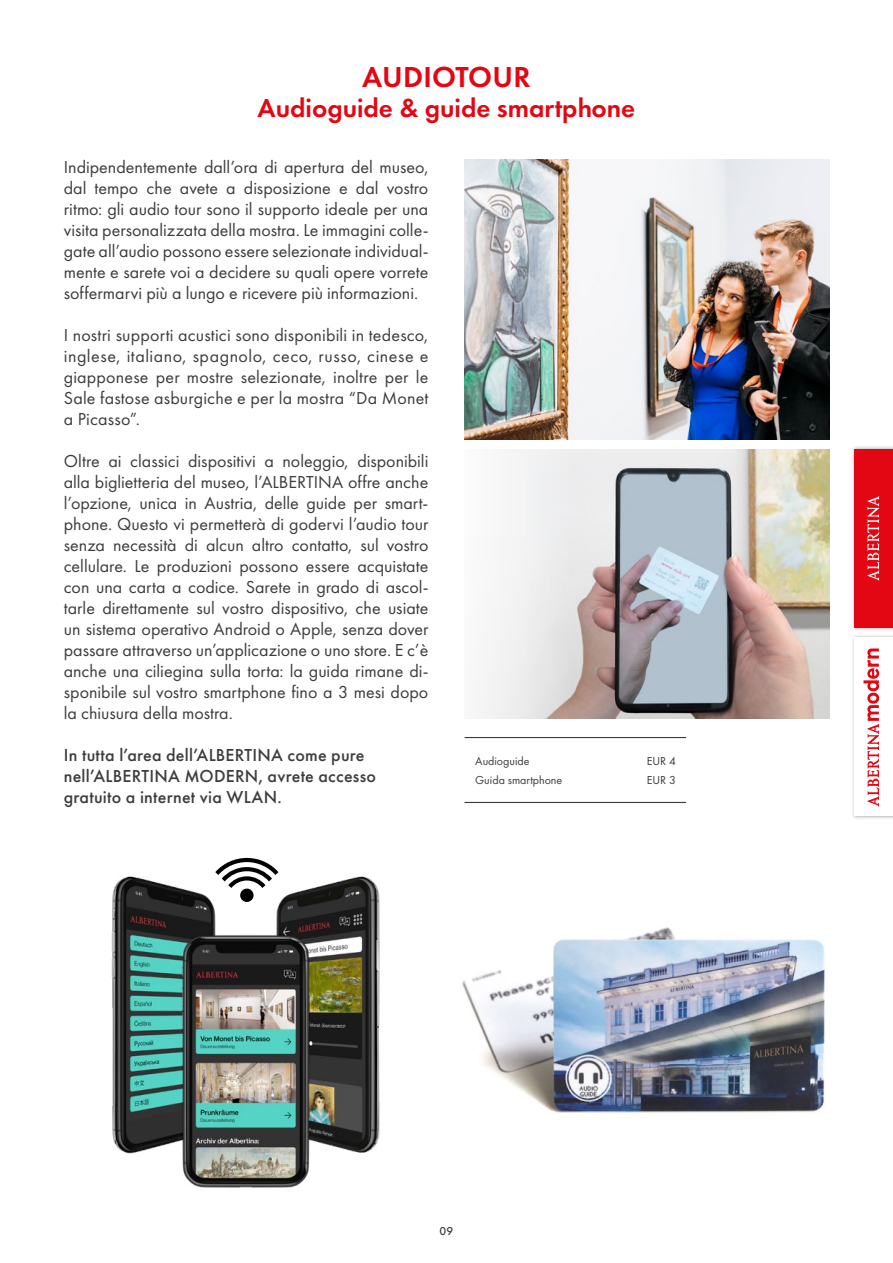
<style>
.page{position:relative;width:893px;height:1263px;background:#fff}
.page>*{position:absolute;margin:0;border:0;box-sizing:border-box;transform-origin:0 0}
.t1{font:600 30px "Futura PT";letter-spacing:.01em;color:#e30613}
.t2{font:600 27px "Futura PT";color:#e30613}
.t3{font:18px/21px "Futura PT";color:#3c3c3b;text-align:justify}
.t4{font:500 18px/21px "Futura PT";letter-spacing:.015em;color:#3c3c3b}
.t5{font:12px "Futura PT";color:#3c3c3b}
.t6{font:500 12px "Futura PT";color:#3c3c3b}
</style>
<div class="page">
<img style="left:607px;top:449px;width:222px;height:270px">
<svg style="left:464px;top:415px;width:143px;height:304px;fill:#efeff0"></svg>
<img style="left:465px;top:159px;width:364px;height:280px">
<hr style="left:465px;top:737px;width:221px;height:1px;background:#3c3c3b">
<hr style="left:465px;top:802px;width:221px;height:1px;background:#3c3c3b">
<div style="left:851px;top:445px;width:42px;height:187px;background:#000;opacity:.3"></div>
<div style="left:855px;top:449px;width:38px;height:179px;background:#e30613"></div>
<svg style="left:867px;top:496px;width:12px;height:85px"></svg>
<div style="left:852px;top:634px;width:41px;height:185px;background:#000;opacity:.3"></div>
<div style="left:855px;top:638px;width:38px;height:178px;background:#fff"></div>
<svg style="left:863px;top:648px;width:16px;height:158px"></svg>
<img style="left:486px;top:927px;width:339px;height:186px">
<img style="left:111px;top:876px;width:269px;height:312px">
<div style="left:240px;top:888px;width:14px;height:14px;background:#000;border-radius:50%"></div>
<svg style="left:211px;top:857px;width:72px;height:35px"></svg>
<h1 class="t1" style="left:362px;top:58px;width:170px">AUDIOTOUR</h1>
<h2 class="t2" style="left:258px;top:91px;width:379px">Audioguide &amp; guide smartphone</h2>
<p class="t3" style="left:64px;top:156px;width:366px">Indipendentemente dall’ora di apertura del museo, dal tempo che avete a disposizione e dal vostro ritmo: gli audio tour sono il supporto ideale per una visita personalizzata della mostra. Le immagini colle&shy;gate all’audio possono essere selezionate individual&shy;mente e sarete voi a decidere su quali opere vorrete soffermarvi più a lungo e ricevere più informazioni.</p>
<p class="t3" style="left:64px;top:324px;width:366px">I nostri supporti acustici sono disponibili in tedesco, inglese, italiano, spagnolo, ceco, russo, cinese e giapponese per mostre selezionate, inoltre per le Sale fastose asburgiche e per la mostra “Da Monet a Picasso”.</p>
<p class="t3" style="left:64px;top:450px;width:366px">Oltre ai classici dispositivi a noleggio, disponibili alla biglietteria del museo, l’ALBERTINA offre anche l’opzione, unica in Austria, delle guide per smart&shy;phone. Questo vi permetterà di godervi l’audio tour senza necessità di alcun altro contatto, sul vostro cellulare. Le produzioni possono essere acquistate con una carta a codice. Sarete in grado di ascol&shy;tarle direttamente sul vostro dispositivo, che usiate un sistema operativo Android o Apple, senza dover passare attraverso un’applicazione o uno store. E c’è anche una ciliegina sulla torta: la guida rimane di&shy;sponibile sul vostro smartphone fino a 3 mesi dopo la chiusura della mostra.</p>
<p class="t4" style="left:64px;top:745px;width:314px">In tutta l’area dell’ALBERTINA come pure nell’ALBERTINA MODERN, avrete accesso gratuito a internet via WLAN.</p>
<p class="t5" style="left:475px;top:754px;width:56px">Audioguide</p>
<p class="t5" style="left:647px;top:754px;width:31px">EUR 4</p>
<p class="t5" style="left:475px;top:773px;width:89px">Guida smartphone</p>
<p class="t5" style="left:647px;top:773px;width:31px">EUR 3</p>
<p class="t6" style="left:439px;top:1223px;width:15px">09</p>
</div>
